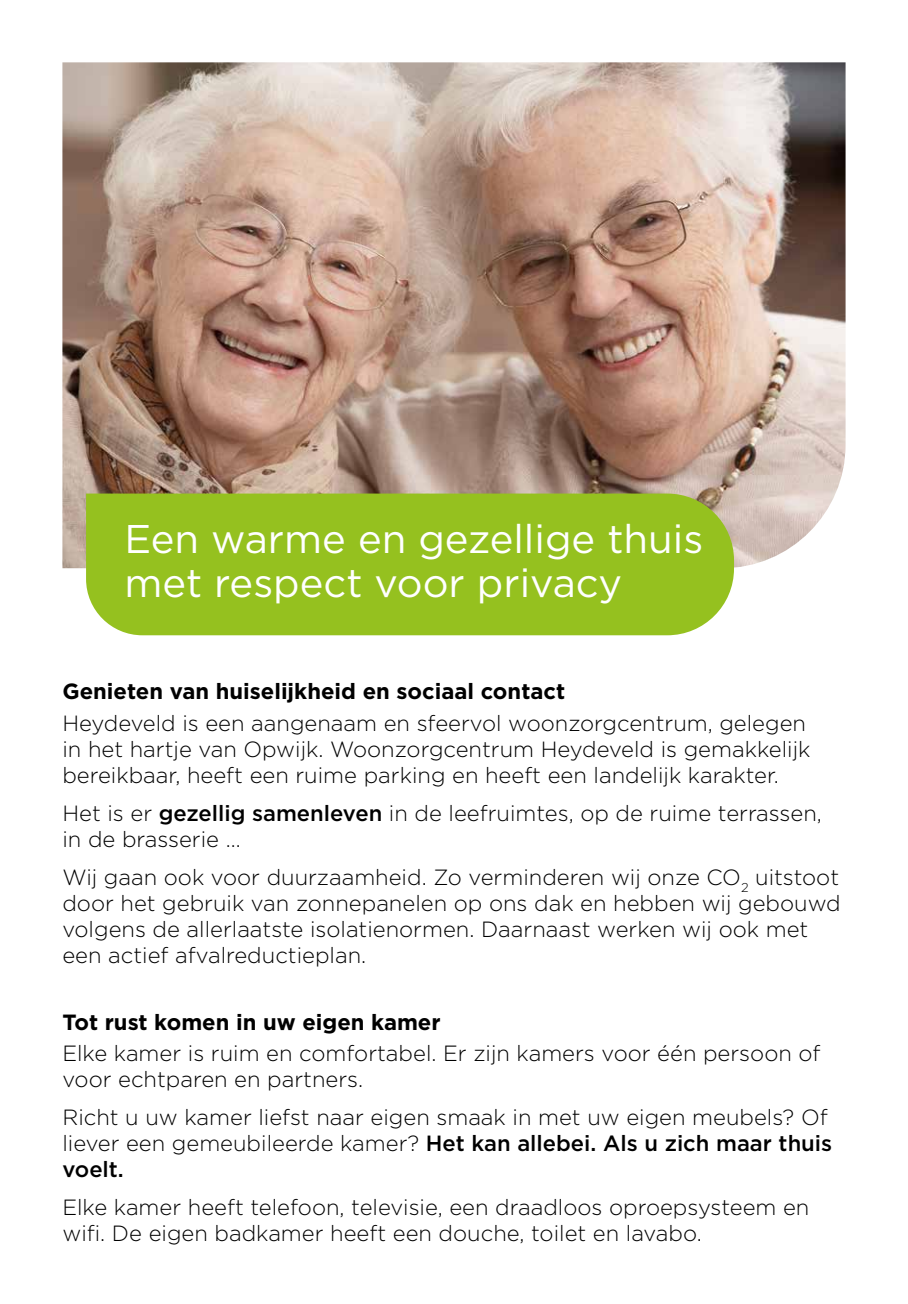
<style>
.page{position:relative;width:908px;height:1304px;background:#fff}
.page>*{position:absolute;margin:0;border:0;box-sizing:border-box;transform-origin:0 0}
.t1{font:40px/44px "Gotham";color:#fff}
.t2{font:300 22px/26px "Gotham";color:#000}
.t3{font:700 22px "Gotham";color:#000}
.s1{font-weight:500}
</style>
<div class="page">
<img style="left:62px;top:62px;width:783px;height:506px">
<div style="left:86px;top:494px;width:647px;height:141px;background:#95c11f"></div>
<h1 class="t1" style="left:124px;top:516px;width:580px">Een warme en gezellige thuis met respect voor privacy</h1>
<p class="t3" style="left:62px;top:677px;width:504px">Genieten van huiselijkheid en sociaal contact</p>
<p class="t2" style="left:62px;top:710px;width:749px">Heydeveld is een aangenaam en sfeervol woonzorgcentrum, gelegen in het hartje van Opwijk. Woonzorgcentrum Heydeveld is gemakkelijk bereikbaar, heeft een ruime parking en heeft een landelijk karakter.</p>
<p class="t2" style="left:62px;top:799px;width:760px">Het is er <span class="s1">gezellig samenleven</span> in de leefruimtes, op de ruime terrassen, in de brasserie …</p>
<p class="t2" style="left:62px;top:863px;width:779px">Wij gaan ook voor duurzaamheid. Zo verminderen wij onze CO<sub>2</sub> uitstoot door het gebruik van zonnepanelen op ons dak en hebben wij gebouwd volgens de allerlaatste isolatienormen. Daarnaast werken wij ook met een actief afvalreductieplan.</p>
<p class="t3" style="left:62px;top:1007px;width:379px">Tot rust komen in uw eigen kamer</p>
<p class="t2" style="left:62px;top:1040px;width:759px">Elke kamer is ruim en comfortabel. Er zijn kamers voor één persoon of voor echtparen en partners.</p>
<p class="t2" style="left:62px;top:1104px;width:771px">Richt u uw kamer liefst naar eigen smaak in met uw eigen meubels? Of liever een gemeubileerde kamer? <span class="s1">Het kan allebei. Als u zich maar thuis voelt.</span></p>
<p class="t2" style="left:62px;top:1193px;width:748px">Elke kamer heeft telefoon, televisie, een draadloos oproepsysteem en wifi. De eigen badkamer heeft een douche, toilet en lavabo.</p>
</div>
